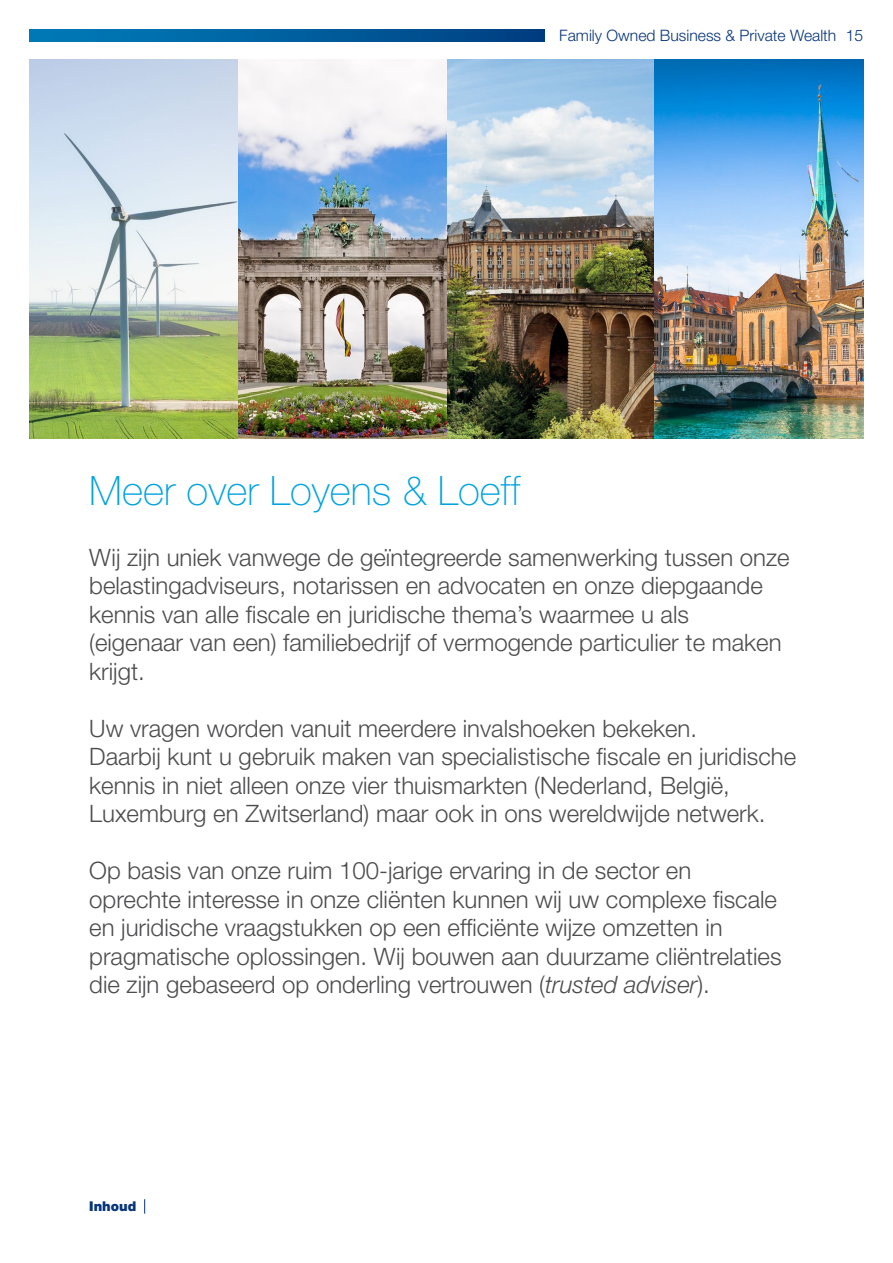
<style>
.page{position:relative;width:893px;height:1263px;background:#fff}
.page>*{position:absolute;margin:0;border:0;box-sizing:border-box;transform-origin:0 0}
.t1{font:100 40.5px "Helvetica Neue LT Pro";color:#00a2e0}
.t2{font:300 24px/28.5px "Helvetica Neue LT Pro";color:#4d4d4f}
.t3{font:300 15.75px "Helvetica Neue LT Pro";color:#06357a}
.t4{font:900 13.5px "Helvetica Neue LT Pro";color:#06357a}
.s1{font-style:italic}
</style>
<div class="page">
<svg style="left:30px;top:30px;width:514px;height:11px;background:#005e9d"></svg>
<img style="left:30px;top:60px;width:833px;height:378px">
<svg style="left:144px;top:1199px;width:1px;height:14px"></svg>
<p class="t3" style="left:559px;top:26px;width:305px">Family Owned Business &amp; Private Wealth 15</p>
<h1 class="t1" style="left:89px;top:468px;width:433px">Meer over Loyens &amp; Loeff</h1>
<p class="t2" style="left:89px;top:542px;width:702px">Wij zijn uniek vanwege de geïntegreerde samenwerking tussen onze belastingadviseurs, notarissen en advocaten en onze diepgaande kennis van alle fiscale en juridische thema’s waarmee u als<br>(eigenaar van een) familiebedrijf of vermogende particulier te maken krijgt.</p>
<p class="t2" style="left:89px;top:713px;width:708px">Uw vragen worden vanuit meerdere invalshoeken bekeken.<br>Daarbij kunt u gebruik maken van specialistische fiscale en juridische kennis in niet alleen onze vier thuismarkten (Nederland, België, Luxemburg en Zwitserland) maar ook in ons wereldwijde netwerk.</p>
<p class="t2" style="left:89px;top:856px;width:694px">Op basis van onze ruim 100-jarige ervaring in de sector en oprechte interesse in onze cliënten kunnen wij uw complexe fiscale en juridische vraagstukken op een efficiënte wijze omzetten in pragmatische oplossingen. Wij bouwen aan duurzame cliëntrelaties die zijn gebaseerd op onderling vertrouwen (<span class="s1">trusted adviser</span>).</p>
<p class="t4" style="left:89px;top:1198px;width:49px">Inhoud</p>
</div>
